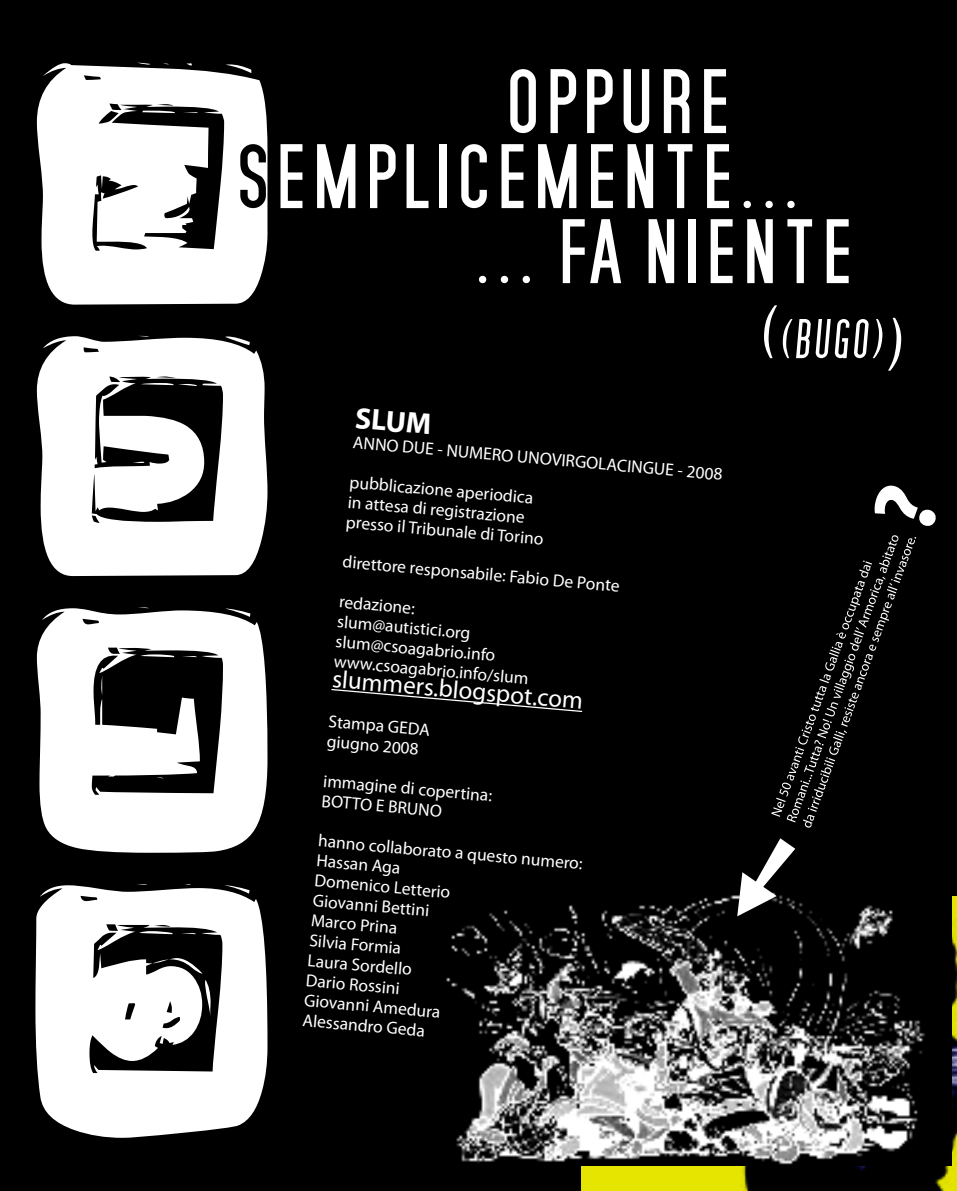
<style>
.page{position:relative;width:957px;height:1191px;background:#000}
.page>*{position:absolute;margin:0;border:0;box-sizing:border-box;transform-origin:0 0}
.t1{font:105px "SF Movie Poster";color:#fff}
.t2{font:italic 50px "SF Movie Poster";color:#fff}
.t3{font:700 30px "Myriad Pro";color:#fff}
.t4{font:25px "Myriad Pro";color:#fff}
.t5{font:17.5px/20px "Myriad Pro";color:#fff}
.s1{color:#000}
.s2{font-size:67.5px}
</style>
<div class="page">
<img style="left:581px;top:896px;width:376px;height:295px">
<svg style="left:35px;top:63px;width:232px;height:1074px;fill:#fff"></svg>
<img style="left:446px;top:896px;width:505px;height:269px">
<svg style="left:331px;top:689px;width:252px;height:23px"></svg>
<svg style="left:717px;top:485px;width:224px;height:431px"></svg>
<h1 class="t1" style="left:503px;top:35px;width:232px">OPPURE</h1>
<h1 class="t1" style="left:233px;top:110px;width:570px"><span class="s1">S</span>EMPLICEMENTE...</h1>
<h1 class="t1" style="left:472px;top:185px;width:386px">... FA NIENTE</h1>
<h2 class="t2" style="left:759px;top:312px;width:147px"><span class="s2">(</span>(BUGO)<span class="s2">)</span></h2>
<h3 class="t3" style="left:357px;top:401px;width:78px;rotate:5deg">SLUM</h3>
<p class="t5" style="left:354px;top:432px;width:372px;rotate:5deg">ANNO DUE - NUMERO UNOVIRGOLACINGUE - 2008</p>
<p class="t5" style="left:350px;top:472px;width:200px;rotate:5deg">pubblicazione aperiodica in attesa di registrazione presso il Tribunale di Torino</p>
<p class="t5" style="left:343px;top:552px;width:279px;rotate:5deg">direttore responsabile: Fabio De Ponte</p>
<p class="t5" style="left:340px;top:592px;width:197px;rotate:5deg">redazione: slum@autistici.org slum@csoagabrio.info www.csoagabrio.info/slum</p>
<h3 class="t4" style="left:334px;top:665px;width:253px;rotate:5deg">slummers.blogspot.com</h3>
<p class="t5" style="left:329px;top:711px;width:103px;rotate:5deg">Stampa GEDA giugno 2008</p>
<p class="t5" style="left:324px;top:771px;width:171px;rotate:5deg">immagine di copertina:<br>BOTTO E BRUNO</p>
<p class="t5" style="left:319px;top:831px;width:267px;rotate:5deg">hanno collaborato a questo numero:<br>Hassan Aga<br>Domenico Letterio<br>Giovanni Bettini<br>Marco Prina<br>Silvia Formia<br>Laura Sordello<br>Dario Rossini<br>Giovanni Amedura<br>Alessandro Geda</p>
</div>
